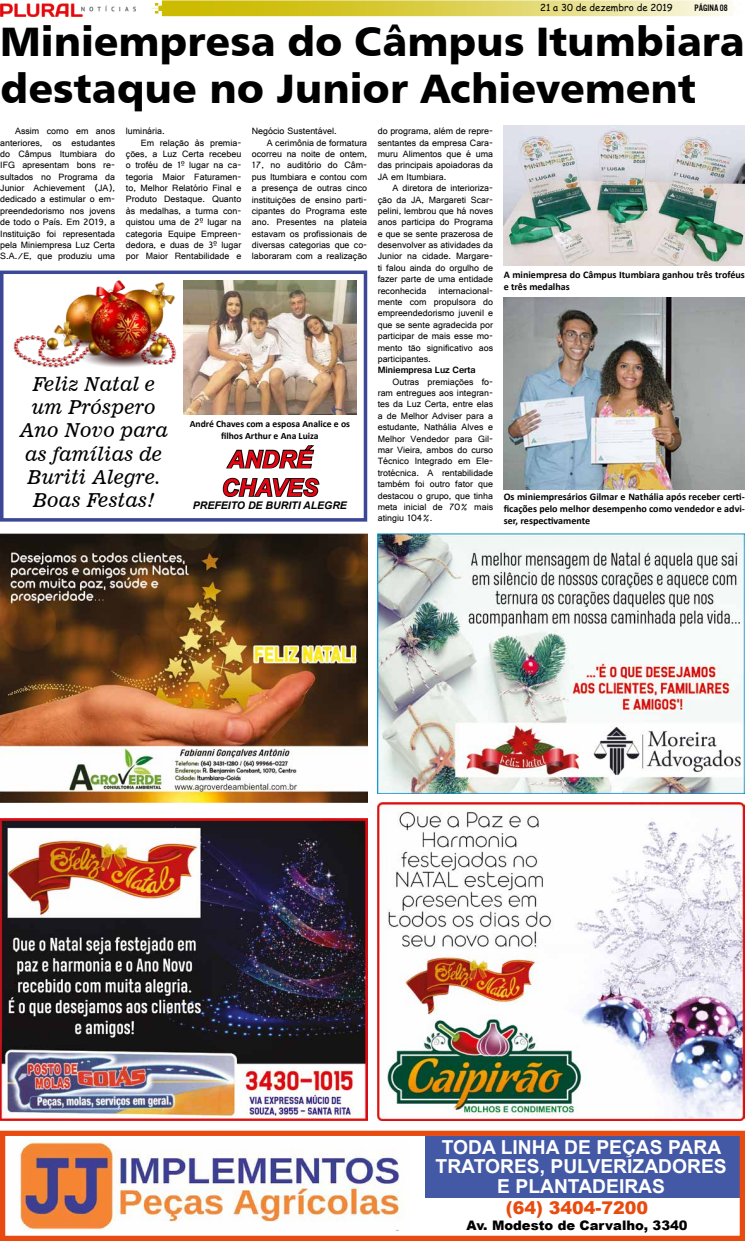
<style>
.page{position:relative;width:745px;height:1241px;background:#fff}
.page>*{position:absolute;margin:0;border:0;box-sizing:border-box;transform-origin:0 0}
.t1{font:41.12px/46.4px "Humanist 777 BT Black B";color:#000}
.t2{font:italic 700 23.62px/28.3px "Arial";color:#e30613}
.t3{font:19.25px/23.1px "News 701 BT Italic A";color:#000;text-align:center}
.t4{font:700 19.25px/19.2px "Arial";color:#fff;text-align:center}
.t5{font:900 17.5px "Arial";color:#e84b0f}
.t6{font:900 13.12px "Arial";color:#000}
.t7{font:italic 700 10.5px "Arial";color:#000}
.t8{font:700 10.06px/12.1px "Calibri";color:#000}
.t9{font:9.62px/11.4px "Gautami";color:#000;text-align:justify}
.t10{font:700 9.62px/11.5px "Calibri";color:#000;text-align:center}
.t11{font:9.62px "Comic Sans MS";color:#000}
.t12{font:700 9.62px "Gautami";color:#000}
.t13{font:9.62px "U.S.101";color:#000}
</style>
<div class="page">
<div style="left:425px;top:1135px;width:314px;height:62px;background:#4359a5"></div>
<div style="left:0;top:1130px;width:744px;height:110px;border:5px solid #e84b0f"></div>
<img style="left:20px;top:1140px;width:384px;height:90px">
<img style="left:377px;top:802px;width:367px;height:318px">
<img style="left:0;top:818px;width:367px;height:302px">
<img style="left:0;top:533px;width:367px;height:269px">
<img style="left:377px;top:533px;width:367px;height:259px">
<div style="left:0;top:270px;width:367px;height:251px;border:4px solid #3c4797"></div>
<svg style="left:226px;top:445px;width:89px;height:24px"></svg>
<svg style="left:222px;top:477px;width:98px;height:21px"></svg>
<img style="left:183px;top:280px;width:173px;height:134px">
<img style="left:13px;top:280px;width:163px;height:88px">
<img style="left:503px;top:125px;width:241px;height:141px">
<img style="left:503px;top:297px;width:241px;height:192px">
<img style="left:1px;top:3px;width:135px;height:14px">
<svg style="left:151px;top:0;width:582px;height:16px;background:#dfd462"></svg>
<p class="t11" style="left:540px;top:1px;width:134px">21 a 30 de dezembro de 2019</p>
<p class="t13" style="left:694px;top:2px;width:35px">PÁGINa 08</p>
<h1 class="t1" style="left:0;top:17px;width:745px">Miniempresa do Câmpus Itumbiara destaque no Junior Achievement</h1>
<p class="t9" style="left:0;top:125px;width:116px;text-indent:15px">Assim como em anos anteriores, os estudantes do Câmpus Itumbiara do IFG apresentam bons re&shy;sultados no Programa da Junior Achievement (JA), dedicado a estimular o em&shy;preendedorismo nos jovens de todo o País. Em 2019, a Instituição foi representada pela Miniempresa Luz Certa S.A./E, que produziu uma</p>
<p class="t8" style="left:503px;top:269px;width:243px">A miniempresa do Câmpus Itumbiara ganhou três troféus e três medalhas</p>
<p class="t9" style="left:126px;top:125px;width:40px">luminária.</p>
<p class="t9" style="left:141px;top:136px;width:102px">Em relação às premia-</p>
<p class="t9" style="left:126px;top:148px;width:117px">ções, a Luz Certa recebeu</p>
<p class="t9" style="left:126px;top:159px;width:117px">o troféu de 1º lugar na ca-</p>
<p class="t9" style="left:126px;top:171px;width:117px">tegoria Maior Faturamen-</p>
<p class="t9" style="left:126px;top:182px;width:117px">to, Melhor Relatório Final e</p>
<p class="t9" style="left:126px;top:193px;width:117px">Produto Destaque. Quanto</p>
<p class="t9" style="left:126px;top:205px;width:117px">às medalhas, a turma con-</p>
<p class="t9" style="left:126px;top:216px;width:117px">quistou uma de 2º lugar na</p>
<p class="t9" style="left:126px;top:227px;width:117px">categoria Equipe Empreen-</p>
<p class="t9" style="left:126px;top:239px;width:117px">dedora, e duas de 3º lugar</p>
<p class="t9" style="left:126px;top:250px;width:117px">por Maior Rentabilidade e</p>
<p class="t9" style="left:252px;top:125px;width:86px">Negócio Sustentável.</p>
<p class="t9" style="left:266px;top:136px;width:102px">A cerimônia de formatura</p>
<p class="t9" style="left:252px;top:148px;width:117px">ocorreu na noite de ontem,</p>
<p class="t9" style="left:252px;top:159px;width:117px">17, no auditório do Câm-</p>
<p class="t9" style="left:252px;top:171px;width:117px">pus Itumbiara e contou com</p>
<p class="t9" style="left:252px;top:182px;width:117px">a presença de outras cinco</p>
<p class="t9" style="left:252px;top:193px;width:117px">instituições de ensino parti-</p>
<p class="t9" style="left:252px;top:205px;width:117px">cipantes do Programa este</p>
<p class="t9" style="left:252px;top:216px;width:117px">ano. Presentes na plateia</p>
<p class="t9" style="left:252px;top:227px;width:117px">estavam os profissionais de</p>
<p class="t9" style="left:252px;top:239px;width:117px">diversas categorias que co-</p>
<p class="t9" style="left:252px;top:250px;width:117px">laboraram com a realização</p>
<p class="t9" style="left:377px;top:125px;width:117px">do programa, além de repre&shy;sentantes da empresa Cara&shy;muru Alimentos que é uma das principais apoiadoras da JA em Itumbiara.</p>
<p class="t9" style="left:377px;top:182px;width:117px;text-indent:15px">A diretora de interioriza&shy;ção da JA, Margareti Scar&shy;pelini, lembrou que há noves anos participa do Programa e que se sente prazerosa de desenvolver as atividades da Junior na cidade. Margare&shy;ti falou ainda do orgulho de fazer parte de uma entidade reconhecida</p>
<p class="t9" style="left:377px;top:284px;width:117px;text-indent:61px">internacional&shy;mente com propulsora do empreendedorismo juvenil e que se sente agradecida por participar de mais esse mo&shy;mento tão significativo aos participantes.</p>
<p class="t12" style="left:377px;top:364px;width:99px">Miniempresa Luz Certa</p>
<p class="t9" style="left:377px;top:375px;width:117px;text-indent:15px">Outras premiações fo&shy;ram entregues aos integran&shy;tes da Luz Certa, entre elas a de Melhor Adviser para a estudante, Nathália Alves e Melhor Vendedor para Gil&shy;mar Vieira, ambos do curso Técnico Integrado em Ele&shy;trotécnica. A rentabilidade também foi outro fator que destacou o grupo, que tinha meta inicial de 70% mais atingiu 104%.</p>
<h3 class="t3" style="left:20px;top:372px;width:150px">Feliz Natal e um Próspero<br>Ano Novo para as famílias de<br>Buriti Alegre.<br>Boas Festas!</h3>
<p class="t10" style="left:189px;top:418px;width:162px">André Chaves com a esposa Analice e os filhos Arthur e Ana Luiza</p>
<h2 class="t2" style="left:221px;top:445px;width:98px">ANDRÉ<br>CHAVES</h2>
<p class="t7" style="left:193px;top:497px;width:156px">PREFEITO DE BURITI ALEGRE</p>
<p class="t8" style="left:503px;top:490px;width:243px;text-align:justify">Os miniempresários Gilmar e Nathália após receber certi&shy;ficações pelo melhor desempenho como vendedor e advi&shy;ser, respectivamente</p>
<h3 class="t4" style="left:435px;top:1137px;width:292px">TODA LINHA DE PEÇAS PARA<br>TRATORES, PULVERIZADORES<br>E PLANTADEIRAS</h3>
<h3 class="t5" style="left:505px;top:1194px;width:143px">(64) 3404-7200</h3>
<h3 class="t6" style="left:466px;top:1215px;width:222px">Av. Modesto de Carvalho, 3340</h3>
</div>
